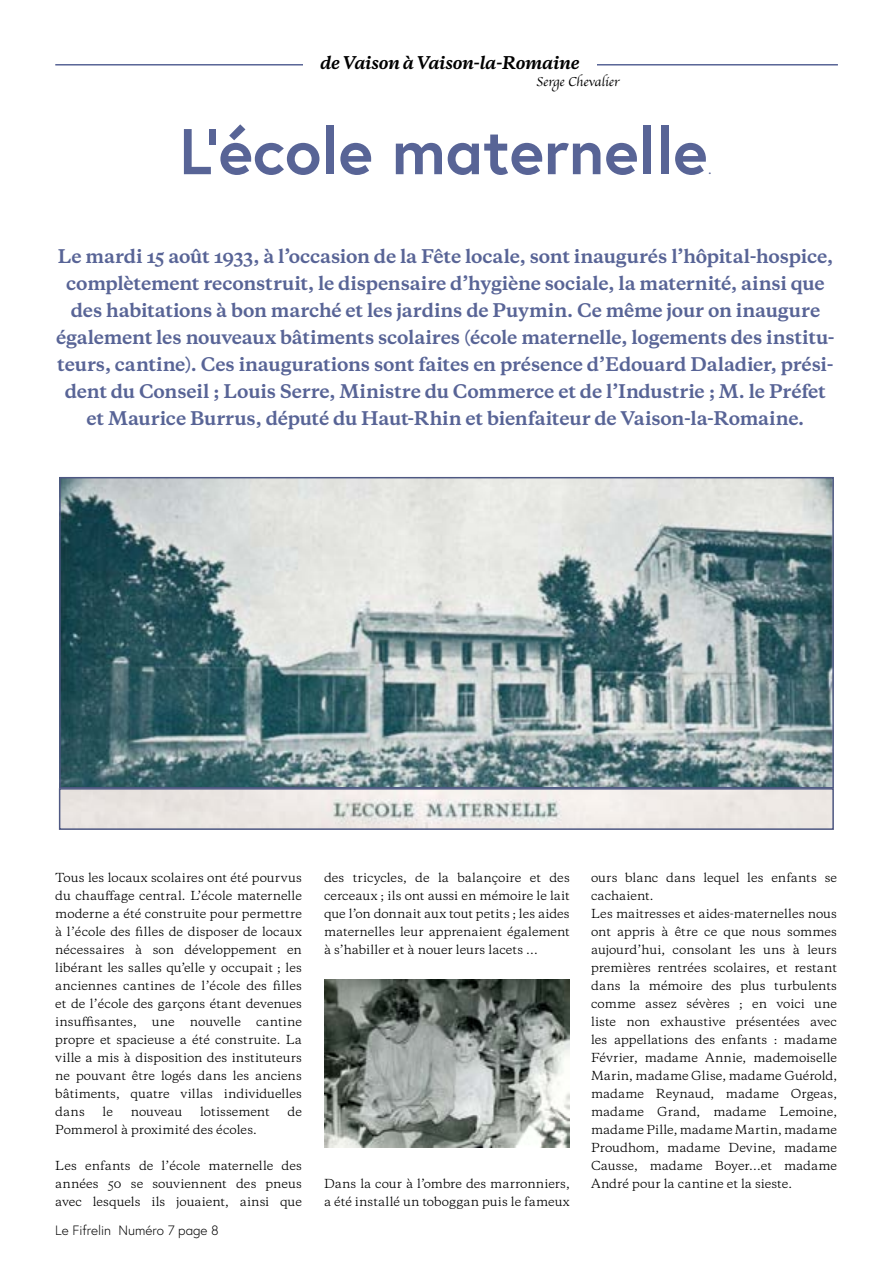
<style>
.page{position:relative;width:893px;height:1263px;background:#fff}
.page>*{position:absolute;margin:0;border:0;box-sizing:border-box;transform-origin:0 0}
.t1{font:700 64.5px "Europa";color:#586496}
.t2{font:700 17.7px/27px "Galaxie Copernicus";letter-spacing:-.01em;color:#586496;text-align:center}
.t3{font:italic 700 16.5px "Galaxie Copernicus";letter-spacing:-.02em;color:#000}
.t4{font:300 13.5px "Europa";color:#000}
.t5{font:13.5px "Apple Chancery";color:#000}
.t6{font:13.5px "Galaxie Copernicus";color:#586496}
.t7{font:11.7px/18px "Galaxie Copernicus";color:#000;text-align:justify}
</style>
<div class="page">
<hr style="left:55px;top:64px;width:783px;height:2px;background:#586496">
<div style="left:303px;top:55px;width:294px;height:17px;background:#fff"></div>
<img style="left:62px;top:480px;width:769px;height:305px">
<div style="left:59px;top:477px;width:775px;height:311px;border:2px solid #4e5883"></div>
<svg style="left:62px;top:791px;width:769px;height:36px;background:#e8e5e1"></svg>
<div style="left:59px;top:788px;width:775px;height:42px;border:2px solid #4e5883"></div>
<img style="left:324px;top:979px;width:246px;height:169px">
<h3 class="t3" style="left:320px;top:52px;width:261px">de Vaison à Vaison-la-Romaine</h3>
<p class="t5" style="left:536px;top:71px;width:85px">Serge Chevalier</p>
<h1 class="t1" style="left:179px;top:108px;width:530px">L’école maternelle</h1>
<p class="t6" style="left:708px;top:160px;width:6px">.</p>
<p class="t2" style="left:56px;top:242px;width:780px">Le mardi 15 août 1933, à l’occasion de la Fête locale, sont inaugurés l’hôpital-hospice, complètement reconstruit, le dispensaire d’hygiène sociale, la maternité, ainsi que des habitations à bon marché et les jardins de Puymin. Ce même jour on inaugure également les nouveaux bâtiments scolaires (école maternelle, logements des institu&shy;teurs, cantine). Ces inaugurations sont faites en présence d’Edouard Daladier, prési&shy;dent du Conseil ; Louis Serre, Ministre du Commerce et de l’Industrie ; M. le Préfet et Maurice Burrus, député du Haut-Rhin et bienfaiteur de Vaison-la-Romaine.</p>
<p class="t7" style="left:55px;top:869px;width:248px">Tous les locaux scolaires ont été pourvus du chauffage central. L’école maternelle moderne a été construite pour permettre à l’école des filles de disposer de locaux nécessaires à son développement en libérant les salles qu’elle y occupait ; les anciennes cantines de l’école des filles et de l’école des garçons étant devenues insuffisantes,</p>
<p class="t7" style="left:152px;top:1013px;width:24px">une</p>
<p class="t7" style="left:190px;top:1013px;width:52px">nouvelle</p>
<p class="t7" style="left:55px;top:1013px;width:248px;text-indent:201px">cantine propre et spacieuse a été construite. La ville a mis à disposition des instituteurs ne pouvant être logés dans les anciens bâtiments, quatre villas individuelles dans</p>
<p class="t7" style="left:103px;top:1103px;width:12px">le</p>
<p class="t7" style="left:131px;top:1103px;width:53px">nouveau</p>
<p class="t7" style="left:200px;top:1103px;width:71px">lotissement</p>
<p class="t7" style="left:288px;top:1103px;width:16px">de</p>
<p class="t7" style="left:55px;top:1121px;width:203px">Pommerol à proximité des écoles.</p>
<p class="t7" style="left:55px;top:1157px;width:248px">Les enfants de l’école maternelle des années 50 se souviennent des pneus avec lesquels ils jouaient, ainsi que</p>
<p class="t4" style="left:55px;top:1221px;width:165px">Le Fifrelin Numéro 7 page 8</p>
<p class="t7" style="left:324px;top:869px;width:247px">des tricycles, de la balançoire et des cerceaux ; ils ont aussi en mémoire le lait que l’on donnait aux tout petits ; les aides maternelles leur apprenaient également à s’habiller et à nouer leurs lacets …</p>
<p class="t7" style="left:324px;top:1175px;width:247px">Dans la cour à l’ombre des marronniers, a été installé un toboggan puis le fameux</p>
<p class="t7" style="left:591px;top:869px;width:248px;text-align:left">ours blanc dans lequel les enfants se cachaient.<br>Les maitresses et aides-maternelles nous ont appris à être ce que nous sommes aujourd’hui, consolant les uns à leurs premières rentrées scolaires, et restant dans la mémoire des plus turbulents comme assez sévères ; en voici une liste non exhaustive présentées avec les appellations des enfants : madame Février, madame Annie, mademoiselle Marin, madame Glise, madame Guérold, madame Reynaud, madame Orgeas, madame Grand, madame Lemoine, madame Pille, madame Martin, madame Proudhom, madame Devine, madame Causse, madame Boyer…et madame André pour la cantine et la sieste.</p>
</div>
